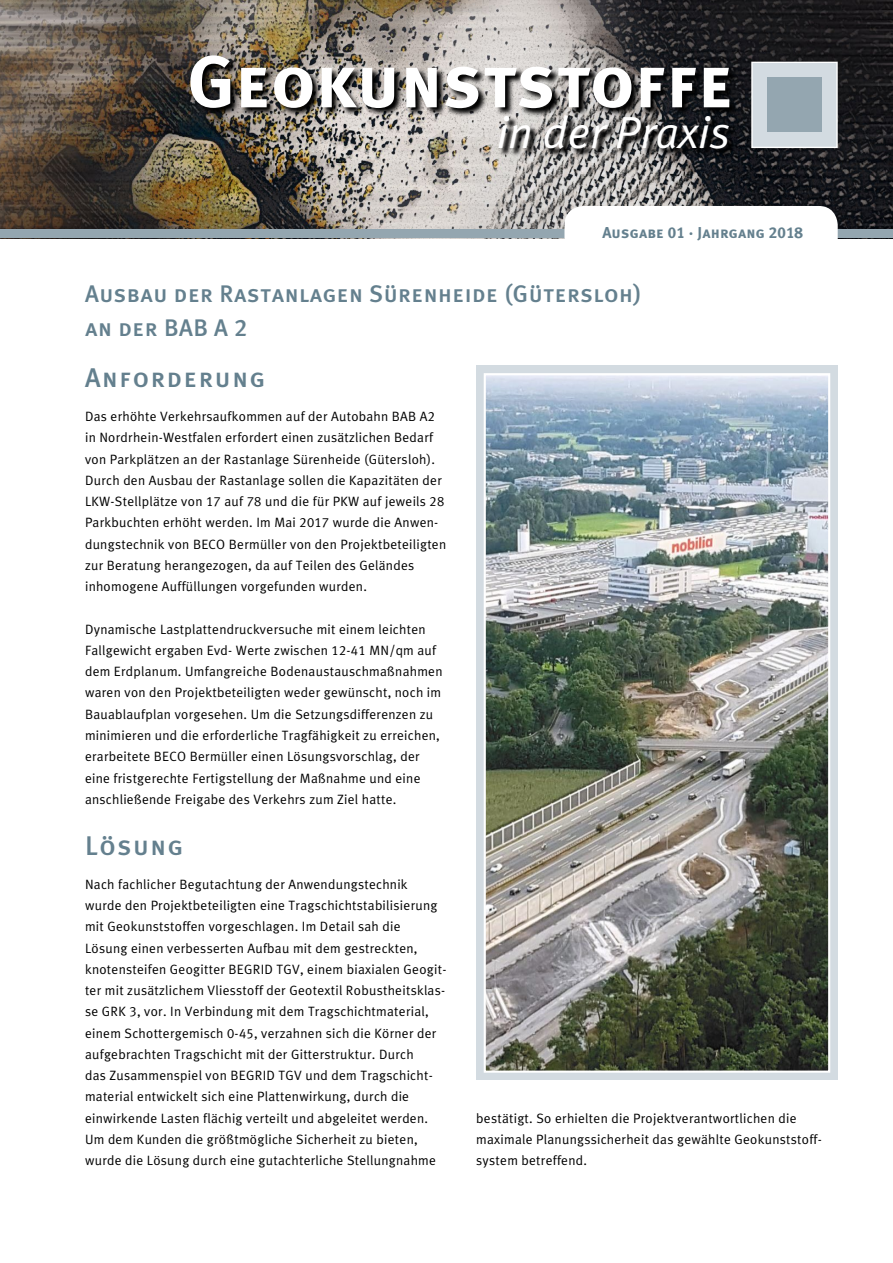
<style>
.page{position:relative;width:893px;height:1263px;background:#fff}
.page>*{position:absolute;margin:0;border:0;box-sizing:border-box;transform-origin:0 0}
.t1{font:73.5px "Meta Plus Bold Caps";color:#fff}
.t2{font:italic 45px "Meta Plus Normal";color:#fff}
.t3{font:27px "Meta Plus Medium Caps";letter-spacing:.06em;color:#64808e}
.t4{font:24px/34px "Meta Plus Medium Caps";letter-spacing:.02em;color:#64808e}
.t5{font:15.75px "Meta Plus Bold Caps";letter-spacing:.01em;color:#64808e}
.t6{font:13.5px/21.3px "Meta Plus Wildner Normal";letter-spacing:.02em;color:#000}
</style>
<div class="page">
<img style="left:0;top:0;width:893px;height:230px">
<div style="left:0;top:230px;width:893px;height:8px;background:#94a6b0"></div>
<div style="left:564px;top:206px;width:274px;height:55px;background:#fff;border-radius:19px"></div>
<div style="left:751px;top:62px;width:87px;height:86px;background:#d3dbe1;border:1px solid #fff"></div>
<div style="left:767px;top:78px;width:55px;height:54px;background:#94a6b0"></div>
<svg style="left:191px;top:55px;width:547px;height:62px;background:#5b5855"></svg>
<svg style="left:499px;top:115px;width:239px;height:43px;background:#5c5c5c"></svg>
<div style="left:476px;top:366px;width:362px;height:714px;background:#d3dbe1"></div>
<img style="left:487px;top:376px;width:340px;height:694px">
<div style="left:484px;top:373px;width:346px;height:700px;border:2px solid #fff"></div>
<h1 class="t1" style="left:188px;top:39px;width:548px">Geokunststoffe</h1>
<h2 class="t2" style="left:497px;top:106px;width:234px">in der Praxis</h2>
<p class="t5" style="left:602px;top:224px;width:202px">Ausgabe 01 · Jahrgang 2018</p>
<h3 class="t4" style="left:85px;top:276px;width:558px">Ausbau der Rastanlagen Sürenheide (Gütersloh) an der BAB A 2</h3>
<h3 class="t3" style="left:85px;top:362px;width:181px">Anforderung</h3>
<p class="t6" style="left:85px;top:405px;width:363px">Das erhöhte Verkehrsaufkommen auf der Autobahn BAB A2 in Nordrhein-Westfalen erfordert einen zusätzlichen Bedarf von Parkplätzen an der Rastanlage Sürenheide (Gütersloh).<br>Durch den Ausbau der Rastanlage sollen die Kapazitäten der LKW-Stellplätze von 17 auf 78 und die für PKW auf jeweils 28<br>Parkbuchten erhöht werden. Im Mai 2017 wurde die Anwen&shy;dungstechnik von BECO Bermüller von den Projektbeteiligten zur Beratung herangezogen, da auf Teilen des Geländes inhomogene Auffüllungen vorgefunden wurden.</p>
<p class="t6" style="left:85px;top:618px;width:359px">Dynamische Lastplattendruckversuche mit einem leichten Fallgewicht ergaben Evd- Werte zwischen 12-41 MN/qm auf dem Erdplanum. Umfangreiche Bodenaustauschmaßnahmen waren von den Projektbeteiligten weder gewünscht, noch im Bauablaufplan vorgesehen. Um die Setzungsdifferenzen zu minimieren und die erforderliche Tragfähigkeit zu erreichen, erarbeitete BECO Bermüller einen Lösungsvorschlag, der eine fristgerechte Fertigstellung der Maßnahme und eine anschließende Freigabe des Verkehrs zum Ziel hatte.</p>
<h3 class="t3" style="left:85px;top:830px;width:100px">Lösung</h3>
<p class="t6" style="left:85px;top:873px;width:363px">Nach fachlicher Begutachtung der Anwendungstechnik wurde den Projektbeteiligten eine Tragschichtstabilisierung mit Geokunststoffen vorgeschlagen. Im Detail sah die<br>Lösung einen verbesserten Aufbau mit dem gestreckten, knotensteifen Geogitter BEGRID TGV, einem biaxialen Geogit&shy;ter mit zusätzlichem Vliesstoff der Geotextil Robustheitsklas&shy;se GRK 3, vor. In Verbindung mit dem Tragschichtmaterial, einem Schottergemisch 0-45, verzahnen sich die Körner der aufgebrachten Tragschicht mit der Gitterstruktur. Durch<br>das Zusammenspiel von BEGRID TGV und dem Tragschicht&shy;material entwickelt sich eine Plattenwirkung, durch die einwirkende Lasten flächig verteilt und abgeleitet werden.<br>Um dem Kunden die größtmögliche Sicherheit zu bieten, wurde die Lösung durch eine gutachterliche Stellungnahme</p>
<p class="t6" style="left:476px;top:1107px;width:346px">bestätigt. So erhielten die Projektverantwortlichen die maximale Planungssicherheit das gewählte Geokunststoff&shy;system betreffend.</p>
</div>
